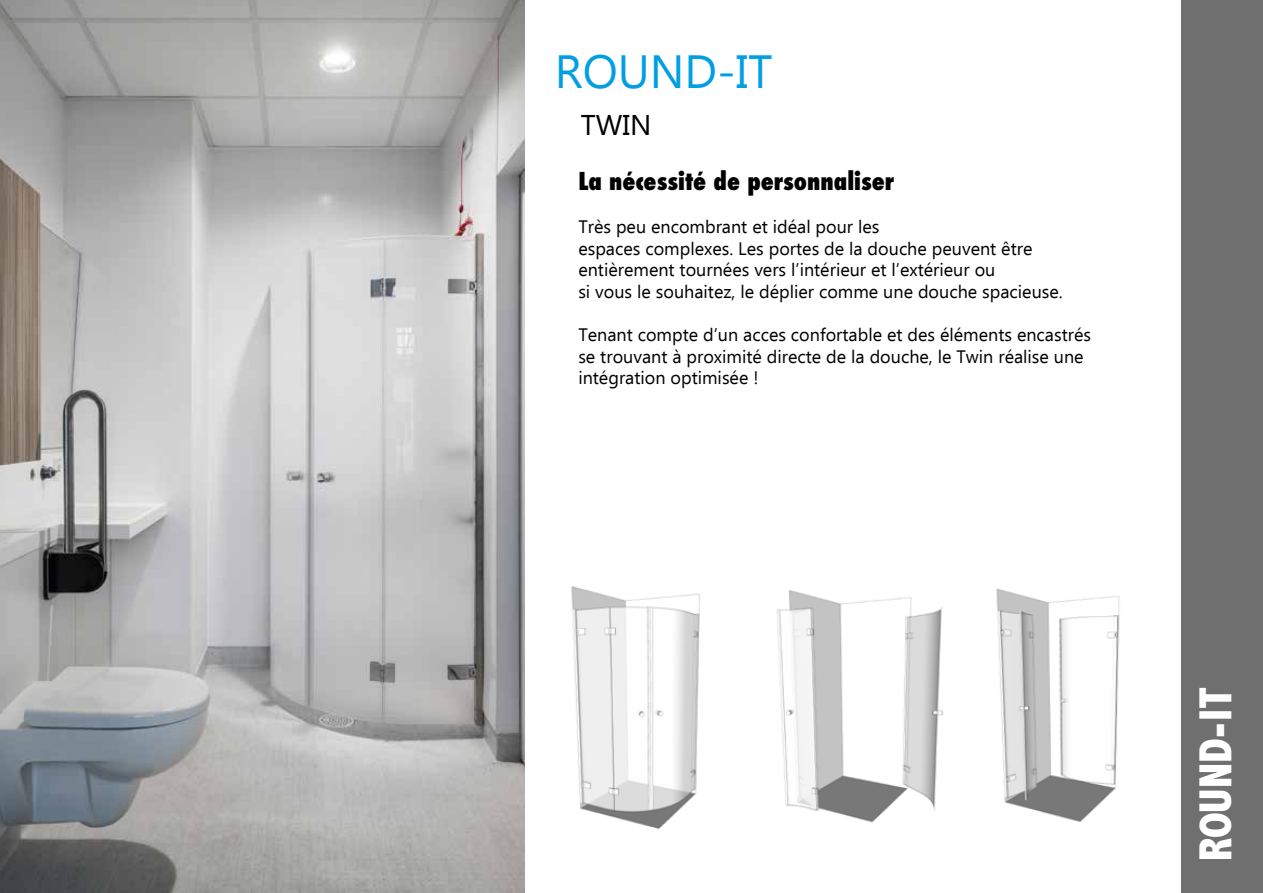
<style>
.page{position:relative;width:1263px;height:893px;background:#fff}
.page>*{position:absolute;margin:0;border:0;box-sizing:border-box;transform-origin:0 0}
.t1{font:800 condensed 46.5px "Abadi";color:#fff}
.t2{font:46.5px "Ebrima";color:#009fe3}
.t3{font:28.5px "Ebrima";color:#000}
.t4{font:800 condensed 24px "Futura";color:#000}
.t5{font:18px/21.6px "Ebrima";color:#000}
</style>
<div class="page">
<div style="left:1181px;top:0;width:82px;height:893px;background:#706f6f"></div>
<img style="left:571px;top:586px;width:129px;height:243px">
<img style="left:776px;top:590px;width:168px;height:233px">
<img style="left:996px;top:588px;width:124px;height:234px">
<img style="left:0;top:0;width:525px;height:893px">
<h1 class="t2" style="left:555px;top:38px;width:219px">ROUND-IT</h1>
<h2 class="t3" style="left:581px;top:104px;width:72px">TWIN</h2>
<h3 class="t4" style="left:578px;top:165px;width:317px">La nécessité de personnaliser</h3>
<p class="t5" style="left:578px;top:217px;width:486px">Très peu encombrant et idéal pour les<br>espaces complexes. Les portes de la douche peuvent être entièrement tournées vers l’intérieur et l’extérieur ou<br>si vous le souhaitez, le déplier comme une douche spacieuse.</p>
<p class="t5" style="left:578px;top:325px;width:514px">Tenant compte d’un acces confortable et des éléments encastrés se trouvant à proximité directe de la douche, le Twin réalise une intégration optimisée !</p>
<h1 class="t1" style="left:1189px;top:861px;width:176px;rotate:-90deg">ROUND-IT</h1>
</div>
